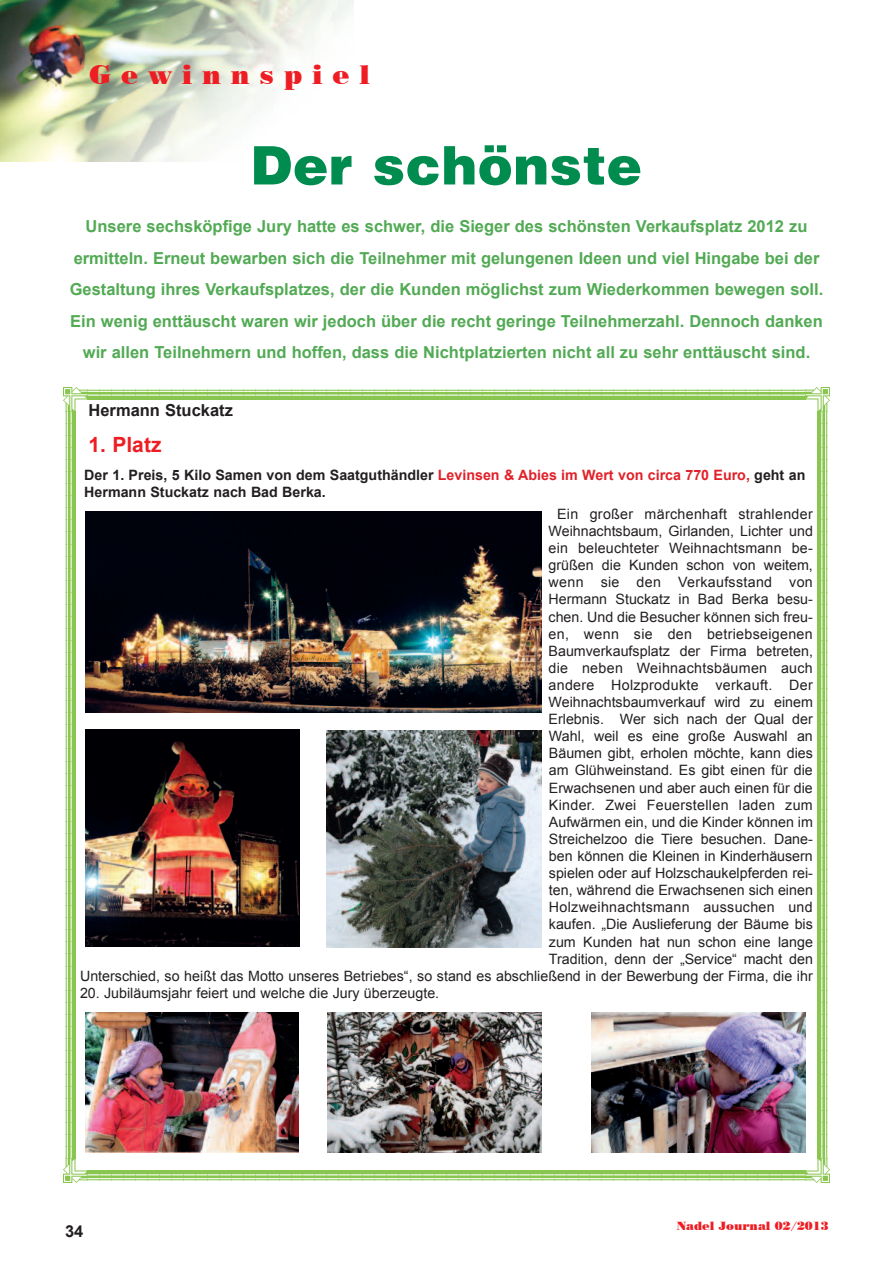
<style>
.page{position:relative;width:893px;height:1263px;background:#fff}
.page>*{position:absolute;margin:0;border:0;box-sizing:border-box;transform-origin:0 0}
.t1{font:900 54px "Helvetica";color:#008c4e}
.t2{font:27px "Poster Bodoni BT";color:#ee1d23}
.t3{font:700 21px "Arial";color:#ee1d23}
.t4{font:700 16.5px/31.5px "Arial";color:#52aa54;text-align:center}
.t5{font:700 16.5px "Arial";color:#231f20}
.t6{font:14.25px/17.1px "Arial";color:#231f20;text-align:right}
.t7{font:700 14.25px/17.1px "Arial";color:#231f20}
.t8{font:12px "Poster Bodoni BT";color:#ee1d23}
.s1{color:#e12129}
</style>
<div class="page">
<img style="left:0;top:0;width:353px;height:161px">
<img style="left:64px;top:387px;width:24px;height:24px">
<svg style="left:88px;top:389px;width:717px;height:10px;background:#a9d581"></svg>
<img style="left:805px;top:387px;width:24px;height:24px">
<svg style="left:817px;top:411px;width:11px;height:748px;background:#a6d47c"></svg>
<img style="left:805px;top:1159px;width:24px;height:24px">
<svg style="left:88px;top:1171px;width:717px;height:10px;background:#a9d581"></svg>
<img style="left:64px;top:1159px;width:24px;height:24px">
<svg style="left:65px;top:411px;width:11px;height:748px;background:#a6d47c"></svg>
<img style="left:85px;top:511px;width:456px;height:201px">
<img style="left:85px;top:730px;width:215px;height:216px">
<img style="left:327px;top:731px;width:214px;height:217px">
<img style="left:85px;top:1012px;width:214px;height:140px">
<img style="left:327px;top:1012px;width:214px;height:141px">
<img style="left:591px;top:1012px;width:214px;height:141px">
<h2 class="t2" style="left:89px;top:58px;width:282px">G e w i n n s p i e l</h2>
<h1 class="t1" style="left:251px;top:128px;width:393px">Der schönste</h1>
<p class="t4" style="left:70px;top:211px;width:755px">Unsere sechsköpfige Jury hatte es schwer, die Sieger des schönsten Verkaufsplatz 2012 zu ermitteln. Erneut bewarben sich die Teilnehmer mit gelungenen Ideen und viel Hingabe bei der Gestaltung ihres Verkaufsplatzes, der die Kunden möglichst zum Wiederkommen bewegen soll.<br>Ein wenig enttäuscht waren wir jedoch über die recht geringe Teilnehmerzahl. Dennoch danken wir allen Teilnehmern und hoffen, dass die Nichtplatzierten nicht all zu sehr enttäuscht sind.</p>
<p class="t5" style="left:89px;top:399px;width:146px">Hermann Stuckatz</p>
<h3 class="t3" style="left:89px;top:431px;width:74px">1. Platz</h3>
<p class="t7" style="left:84px;top:467px;width:723px">Der 1. Preis, 5 Kilo Samen von dem Saatguthändler <span class="s1">Levinsen &amp; Abies im Wert von circa 770 Euro,</span> geht an<br>Hermann Stuckatz nach Bad Berka.</p>
<p class="t6" style="left:80px;top:505px;width:734px">Ein großer märchenhaft strahlender<br>Weih nachtsbaum, Girlanden, Lichter und<br>ein beleuchteter Weihnachtsmann be -<br>grüßen die Kunden schon von weitem,<br>wenn sie den Verkaufsstand von<br>Hermann Stuckatz in Bad Berka besu-<br>chen. Und die Besucher können sich freu-<br>en, wenn sie den betriebseigenen<br>Baumverkaufsplatz der Firma betreten,<br>die neben Weih nachts bäumen auch<br>andere Holzprodukte ver kauft. Der<br>Weihnachtsbaumverkauf wird zu einem<br>Erlebnis. Wer sich nach der Qual der<br>Wahl, weil es eine große Aus wahl an<br>Bäumen gibt, erholen möchte, kann dies<br>am Glühweinstand. Es gibt einen für die<br>Erwachsenen und aber auch einen für die<br>Kinder. Zwei Feuerstellen laden zum<br>Aufwärmen ein, und die Kinder können im<br>Streichelzoo die Tiere besuchen. Dane -<br>ben können die Kleinen in Kin derhäusern<br>spielen oder auf Holz schaukel pferden rei-<br>ten, während die Erwachsenen sich einen<br>Holz weih nachts mann aussuchen und<br>kaufen. „Die Auslieferung der Bäume bis<br>zum Kunden hat nun schon eine lange<br>Tradition, denn der „Service“ macht den<br>Unterschied, so heißt das Motto unseres Betriebes“, so stand es abschließend in der Bewerbung der Firma, die ihr</p>
<p class="t6" style="left:80px;top:984px;width:361px">20. Jubiläumsjahr feiert und welche die Jury überzeugte.</p>
<p class="t5" style="left:65px;top:1220px;width:20px">34</p>
<p class="t8" style="left:677px;top:1218px;width:154px">Nadel Journal 02/2013</p>
</div>
